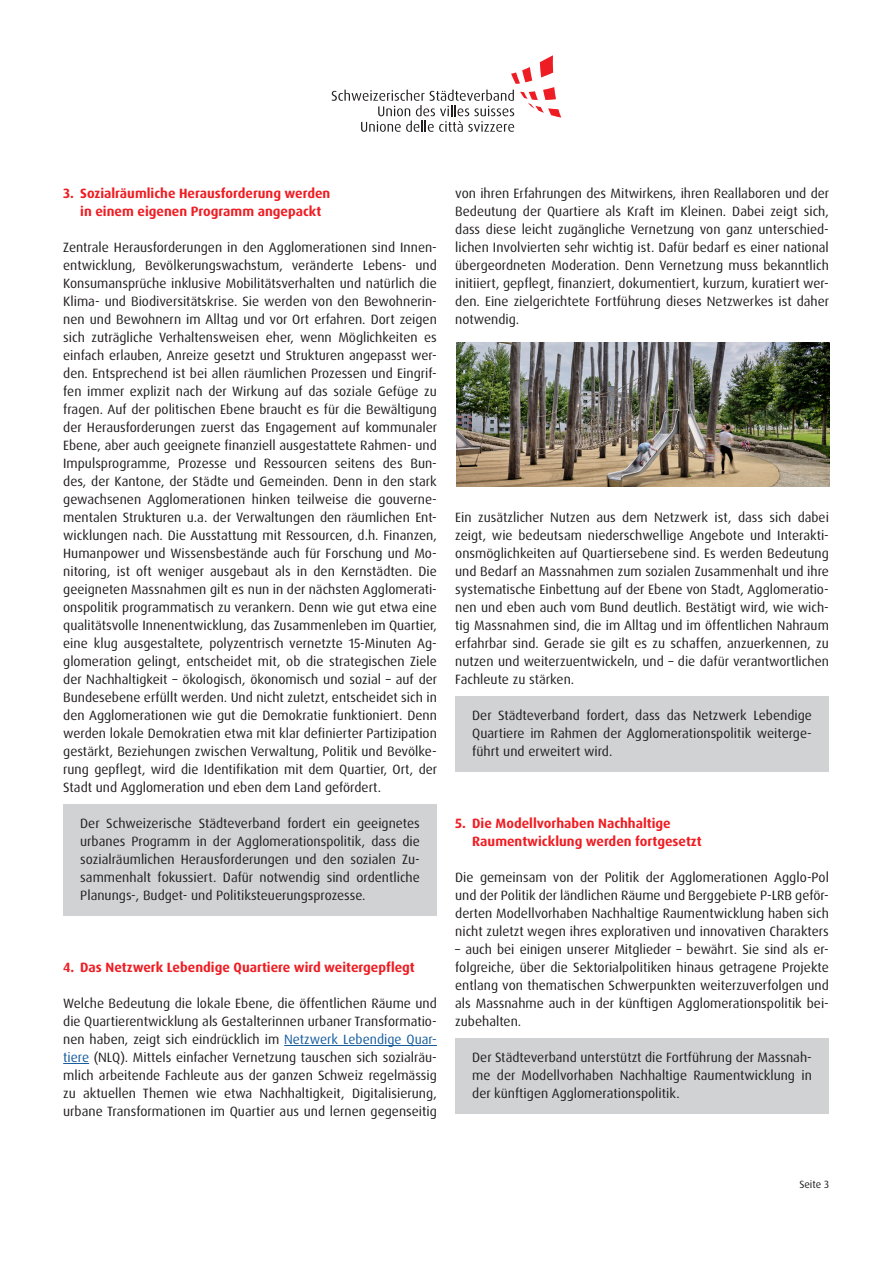
<style>
.page{position:relative;width:893px;height:1263px;background:#fff}
.page>*{position:absolute;margin:0;border:0;box-sizing:border-box;transform-origin:0 0}
.Schattierung{font:13.5px/18px "Dax OT";color:#231f20;text-align:justify}
.t1{font:700 13.5px/18px "Dax OT";color:#ee1d23;text-align:center}
.t2{font:10.5px "Dax OT";color:#231f20}
.s1{color:#175d9e}
</style>
<div class="page">
<svg style="left:332px;top:55px;width:229px;height:77px"></svg>
<div style="left:63px;top:805px;width:374px;height:111px;background:#d1d2d4"></div>
<hr style="left:284px;top:1045px;width:153px;height:1px;background:#175d9e">
<svg style="left:63px;top:1063px;width:26px;height:1px"></svg>
<div style="left:455px;top:697px;width:374px;height:75px;background:#d1d2d4"></div>
<div style="left:455px;top:1039px;width:374px;height:75px;background:#d1d2d4"></div>
<img style="left:456px;top:342px;width:373px;height:144px">
<p class="t1" style="left:63px;top:184px;width:269px">3. Sozialräumliche Herausforderung werden in einem eigenen Programm angepackt</p>
<p class="Schattierung" style="left:63px;top:238px;width:376px">Zentrale Herausforderungen in den Agglomerationen sind Innen&shy;entwicklung, Bevölkerungswachstum, veränderte Lebens- und Konsumansprüche inklusive Mobilitätsverhalten und natürlich die Klima- und Biodiversitätskrise. Sie werden von den Bewohnerin&shy;nen und Bewohnern im Alltag und vor Ort erfahren. Dort zeigen sich zuträgliche Verhaltensweisen eher, wenn Möglichkeiten es einfach erlauben, Anreize gesetzt und Strukturen angepasst wer&shy;den. Entsprechend ist bei allen räumlichen Prozessen und Eingrif&shy;fen immer explizit nach der Wirkung auf das soziale Gefüge zu fragen. Auf der politischen Ebene braucht es für die Bewältigung der Herausforderungen zuerst das Engagement auf kommunaler Ebene, aber auch geeignete finanziell ausgestattete Rahmen- und Impulsprogramme, Prozesse und Ressourcen seitens des Bun&shy;des, der Kantone, der Städte und Gemeinden. Denn in den stark gewachsenen Agglomerationen hinken teilweise die gouverne&shy;mentalen Strukturen u.a. der Verwaltungen den räumlichen Ent&shy;wicklungen nach. Die Ausstattung mit Ressourcen, d.h. Finanzen, Humanpower und Wissensbestände auch für Forschung und Mo&shy;nitoring, ist oft weniger ausgebaut als in den Kernstädten. Die geeigneten Massnahmen gilt es nun in der nächsten Agglomerati&shy;onspolitik programmatisch zu verankern. Denn wie gut etwa eine qualitätsvolle Innenentwicklung, das Zusammenleben im Quartier, eine klug ausgestaltete, polyzentrisch vernetzte 15-Minuten Ag&shy;glomeration gelingt, entscheidet mit, ob die strategischen Ziele der Nachhaltigkeit – ökologisch, ökonomisch und sozial – auf der Bundesebene erfüllt werden. Und nicht zuletzt, entscheidet sich in den Agglomerationen wie gut die Demokratie funktioniert. Denn werden lokale Demokratien etwa mit klar definierter Partizipation gestärkt, Beziehungen zwischen Verwaltung, Politik und Bevölke&shy;rung gepflegt, wird die Identifikation mit dem Quartier, Ort, der Stadt und Agglomeration und eben dem Land gefördert.</p>
<p class="Schattierung" style="left:80px;top:814px;width:341px">Der Schweizerische Städteverband fordert ein geeignetes urbanes Programm in der Agglomerationspolitik, dass die sozialräumlichen Herausforderungen und den sozialen Zu&shy;sammenhalt fokussiert. Dafür notwendig sind ordentliche Planungs-, Budget- und Politiksteuerungsprozesse.</p>
<p class="t1" style="left:63px;top:958px;width:353px">4. Das Netzwerk Lebendige Quartiere wird weitergepflegt</p>
<p class="Schattierung" style="left:63px;top:994px;width:375px">Welche Bedeutung die lokale Ebene, die öffentlichen Räume und die Quartierentwicklung als Gestalterinnen urbaner Transformatio&shy;nen haben, zeigt sich eindrücklich im <span class="s1">Netzwerk Lebendige Quar&shy;tiere</span> (NLQ). Mittels einfacher Vernetzung tauschen sich sozialräu&shy;mlich arbeitende Fachleute aus der ganzen Schweiz regelmässig zu aktuellen Themen wie etwa Nachhaltigkeit, Digitalisierung, urbane Transformationen im Quartier aus und lernen gegenseitig</p>
<p class="Schattierung" style="left:455px;top:184px;width:376px">von ihren Erfahrungen des Mitwirkens, ihren Reallaboren und der Bedeutung der Quartiere als Kraft im Kleinen. Dabei zeigt sich, dass diese leicht zugängliche Vernetzung von ganz unterschied&shy;lichen Involvierten sehr wichtig ist. Dafür bedarf es einer national übergeordneten Moderation. Denn Vernetzung muss bekanntlich initiiert, gepflegt, finanziert, dokumentiert, kurzum, kuratiert wer&shy;den. Eine zielgerichtete Fortführung dieses Netzwerkes ist daher notwendig.</p>
<p class="Schattierung" style="left:455px;top:508px;width:375px">Ein zusätzlicher Nutzen aus dem Netzwerk ist, dass sich dabei zeigt, wie bedeutsam niederschwellige Angebote und Interakti&shy;onsmöglichkeiten auf Quartiersebene sind. Es werden Bedeutung und Bedarf an Massnahmen zum sozialen Zusammenhalt und ihre systematische Einbettung auf der Ebene von Stadt, Agglomeratio&shy;nen und eben auch vom Bund deutlich. Bestätigt wird, wie wich&shy;tig Massnahmen sind, die im Alltag und im öffentlichen Nahraum erfahrbar sind. Gerade sie gilt es zu schaffen, anzuerkennen, zu nutzen und weiterzuentwickeln, und – die dafür verantwortlichen Fachleute zu stärken.</p>
<p class="Schattierung" style="left:472px;top:706px;width:341px">Der Städteverband fordert, dass das Netzwerk Lebendige Quartiere im Rahmen der Agglomerationspolitik weiterge&shy;führt und erweitert wird.</p>
<p class="t1" style="left:472px;top:814px;width:231px;text-align:left;text-indent:-17px">5. Die Modellvorhaben Nachhaltige<br>Raumentwicklung werden fortgesetzt</p>
<p class="Schattierung" style="left:455px;top:868px;width:375px">Die gemeinsam von der Politik der Agglomerationen Agglo-Pol und der Politik der ländlichen Räume und Berggebiete P-LRB geför&shy;derten Modellvorhaben Nachhaltige Raumentwicklung haben sich nicht zuletzt wegen ihres explorativen und innovativen Charakters</p>
<p class="Schattierung" style="left:455px;top:940px;width:375px">– auch bei einigen unserer Mitglieder – bewährt. Sie sind als er&shy;folgreiche, über die Sektorialpolitiken hinaus getragene Projekte entlang von thematischen Schwerpunkten weiterzuverfolgen und als Massnahme auch in der künftigen Agglomerationspolitik bei&shy;zubehalten.</p>
<p class="Schattierung" style="left:472px;top:1048px;width:341px">Der Städteverband unterstützt die Fortführung der Massnah&shy;me der Modellvorhaben Nachhaltige Raumentwicklung in der künftigen Agglomerationspolitik.</p>
<p class="t2" style="left:799px;top:1178px;width:31px">Seite 3</p>
</div>
